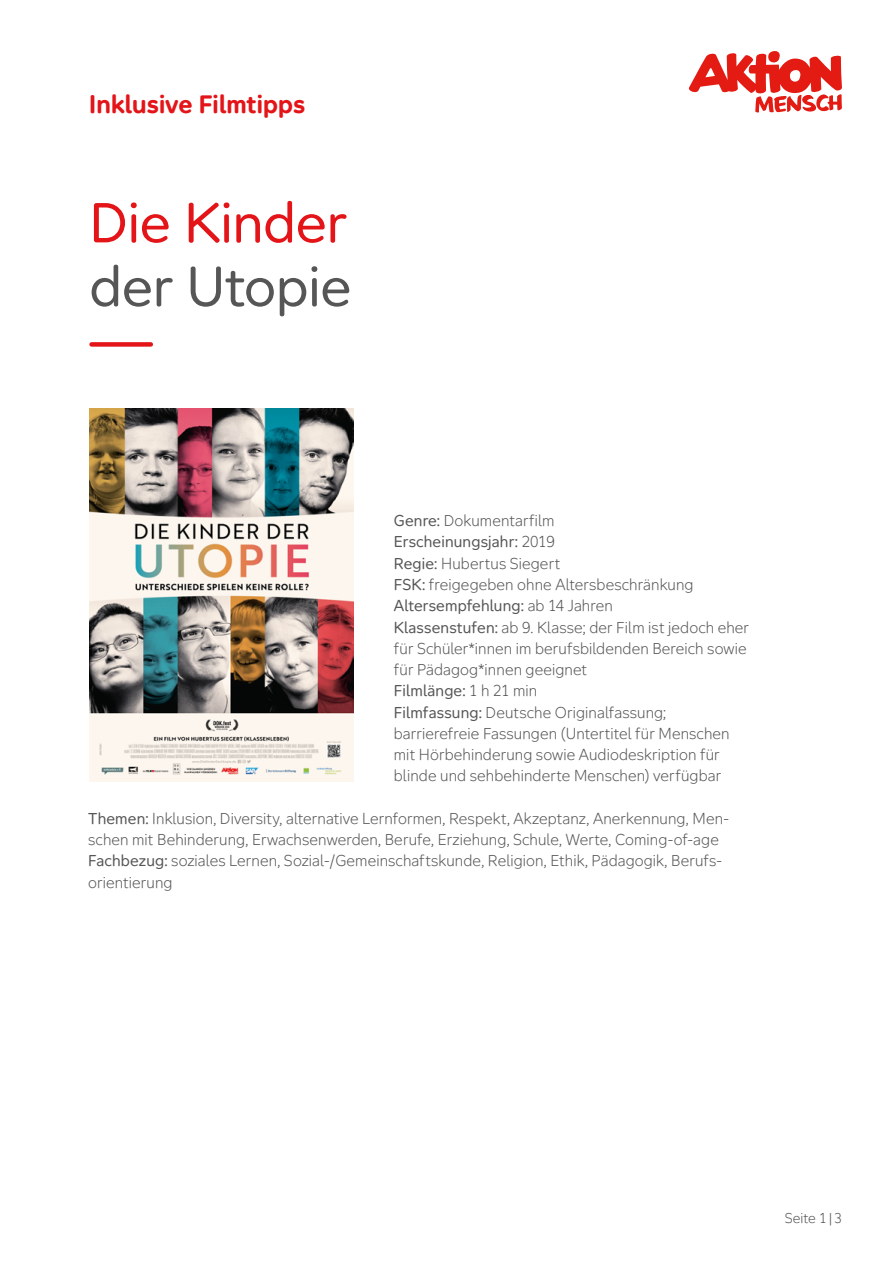
<style>
.page{position:relative;width:893px;height:1263px;background:#fff}
.page>*{position:absolute;margin:0;border:0;box-sizing:border-box;transform-origin:0 0}
.t1{font:54px/63.8px "Aktion Mensch";letter-spacing:-.005em;color:#e31519}
.t2{font:700 24px "Aktion Mensch";color:#e31519}
.t3{font:300 15px/21.3px "Aktion Mensch";letter-spacing:.01em;color:#565656}
.t4{font:300 13.5px "Aktion Mensch";color:#565656}
.s1{color:#565656}
.s2{font-weight:400}
</style>
<div class="page">
<div style="left:92px;top:342px;width:59px;height:5px;background:#e31519"></div>
<svg style="left:689px;top:51px;width:153px;height:61px"></svg>
<img style="left:89px;top:408px;width:264px;height:374px">
<h1 class="t2" style="left:89px;top:88px;width:217px">Inklusive Filmtipps</h1>
<h1 class="t1" style="left:89px;top:188px;width:264px">Die Kinder <span class="s1">der Utopie</span></h1>
<p class="t3" style="left:394px;top:510px;width:357px"><span class="s2">Genre:</span> Dokumentarfilm<br><span class="s2">Erscheinungsjahr:</span> 2019<br><span class="s2">Regie:</span> Hubertus Siegert<br><span class="s2">FSK:</span> freigegeben ohne Altersbeschränkung <span class="s2">Altersempfehlung:</span> ab 14 Jahren<br><span class="s2">Klassenstufen:</span> ab 9. Klasse; der Film ist jedoch eher für Schüler*innen im berufsbildenden Bereich sowie für Pädagog*innen geeignet<br><span class="s2">Filmlänge:</span> 1 h 21 min<br><span class="s2">Filmfassung:</span> Deutsche Originalfassung; barrierefreie Fassungen (Untertitel für Menschen mit Hörbehinderung sowie Audiodeskription für blinde und sehbehinderte Menschen) verfügbar</p>
<p class="t3" style="left:88px;top:808px;width:642px"><span class="s2">Themen:</span> Inklusion, Diversity, alternative Lernformen, Respekt, Akzeptanz, Anerkennung, Men&shy;schen mit Behinderung, Erwachsenwerden, Berufe, Erziehung, Schule, Werte, Coming-of-age <span class="s2">Fachbezug:</span> soziales Lernen, Sozial-/Gemeinschaftskunde, Religion, Ethik, Pädagogik, Berufs&shy;orientierung</p>
<p class="t4" style="left:785px;top:1209px;width:58px">Seite 1 | 3</p>
</div>
